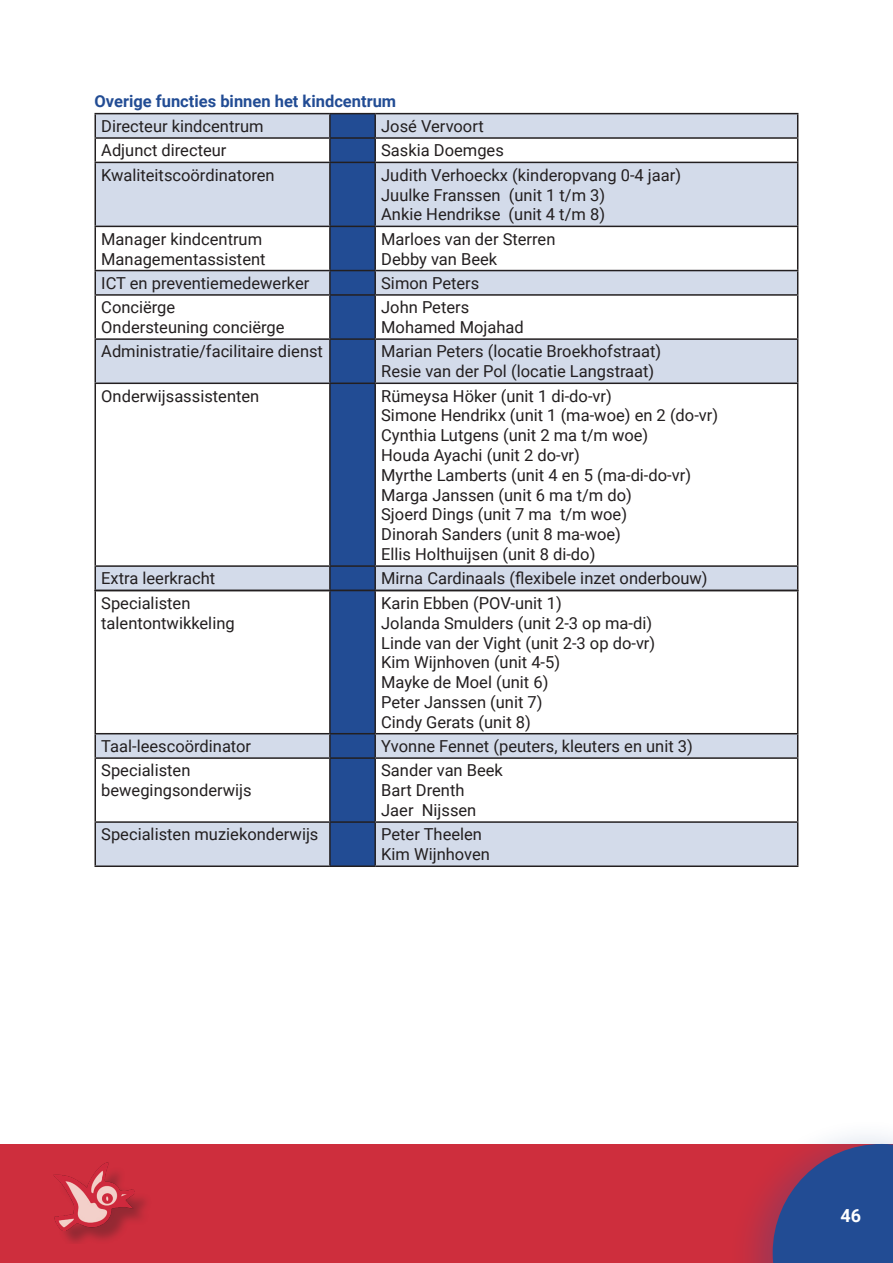
<style>
.page{position:relative;width:893px;height:1263px;background:#fff}
.page>*{position:absolute;margin:0;border:0;box-sizing:border-box;transform-origin:0 0}
.t1{font:700 18px "Roboto";color:#fff}
.t2{font:16.5px/19.8px "Roboto";color:#231f20}
.Koperwiek_subhoofdst{font:700 16.5px "Roboto";color:#224c94}
</style>
<div class="page">
<svg style="left:96px;top:114px;width:701px;height:476px"></svg>
<hr style="left:94px;top:113px;width:236px;height:1px;background:#231f20">
<hr style="left:94px;top:114px;width:2px;height:23px;background:#231f20">
<hr style="left:330px;top:113px;width:45px;height:1px;background:#231f20">
<hr style="left:329px;top:114px;width:2px;height:23px;background:#231f20">
<hr style="left:375px;top:113px;width:423px;height:1px;background:#231f20">
<hr style="left:374px;top:114px;width:2px;height:23px;background:#231f20">
<hr style="left:94px;top:137px;width:236px;height:2px;background:#231f20">
<hr style="left:94px;top:139px;width:2px;height:23px;background:#231f20">
<hr style="left:329px;top:139px;width:2px;height:23px;background:#231f20">
<hr style="left:375px;top:137px;width:423px;height:2px;background:#231f20">
<hr style="left:374px;top:139px;width:2px;height:23px;background:#231f20">
<svg style="left:797px;top:114px;width:1px;height:48px"></svg>
<hr style="left:94px;top:162px;width:236px;height:1px;background:#231f20">
<hr style="left:94px;top:163px;width:2px;height:63px;background:#231f20">
<hr style="left:329px;top:163px;width:2px;height:63px;background:#231f20">
<hr style="left:375px;top:162px;width:423px;height:1px;background:#231f20">
<hr style="left:374px;top:163px;width:2px;height:63px;background:#231f20">
<hr style="left:797px;top:163px;width:1px;height:63px;background:#231f20">
<hr style="left:94px;top:226px;width:236px;height:1px;background:#231f20">
<hr style="left:94px;top:227px;width:2px;height:43px;background:#231f20">
<hr style="left:329px;top:227px;width:2px;height:43px;background:#231f20">
<hr style="left:375px;top:226px;width:423px;height:1px;background:#231f20">
<hr style="left:374px;top:227px;width:2px;height:43px;background:#231f20">
<hr style="left:797px;top:227px;width:1px;height:43px;background:#231f20">
<hr style="left:94px;top:270px;width:236px;height:1px;background:#231f20">
<hr style="left:94px;top:271px;width:2px;height:23px;background:#231f20">
<hr style="left:329px;top:271px;width:2px;height:23px;background:#231f20">
<hr style="left:375px;top:270px;width:423px;height:1px;background:#231f20">
<hr style="left:374px;top:271px;width:2px;height:23px;background:#231f20">
<svg style="left:797px;top:271px;width:1px;height:23px"></svg>
<hr style="left:94px;top:294px;width:236px;height:2px;background:#231f20">
<hr style="left:94px;top:296px;width:2px;height:42px;background:#231f20">
<hr style="left:329px;top:296px;width:2px;height:42px;background:#231f20">
<hr style="left:375px;top:294px;width:423px;height:2px;background:#231f20">
<hr style="left:374px;top:296px;width:2px;height:42px;background:#231f20">
<hr style="left:797px;top:296px;width:1px;height:42px;background:#231f20">
<hr style="left:94px;top:338px;width:236px;height:2px;background:#231f20">
<hr style="left:94px;top:340px;width:2px;height:43px;background:#231f20">
<hr style="left:329px;top:340px;width:2px;height:43px;background:#231f20">
<hr style="left:375px;top:338px;width:423px;height:2px;background:#231f20">
<hr style="left:374px;top:340px;width:2px;height:43px;background:#231f20">
<hr style="left:797px;top:340px;width:1px;height:43px;background:#231f20">
<hr style="left:94px;top:383px;width:236px;height:1px;background:#231f20">
<hr style="left:94px;top:384px;width:2px;height:181px;background:#231f20">
<hr style="left:329px;top:384px;width:2px;height:181px;background:#231f20">
<hr style="left:375px;top:383px;width:423px;height:1px;background:#231f20">
<hr style="left:374px;top:384px;width:2px;height:181px;background:#231f20">
<hr style="left:797px;top:384px;width:1px;height:181px;background:#231f20">
<hr style="left:94px;top:565px;width:236px;height:2px;background:#231f20">
<hr style="left:94px;top:567px;width:2px;height:23px;background:#231f20">
<hr style="left:329px;top:567px;width:2px;height:23px;background:#231f20">
<hr style="left:375px;top:565px;width:423px;height:2px;background:#231f20">
<hr style="left:374px;top:567px;width:2px;height:23px;background:#231f20">
<svg style="left:797px;top:567px;width:1px;height:23px"></svg>
<svg style="left:330px;top:114px;width:45px;height:619px;background:#22498d"></svg>
<svg style="left:96px;top:734px;width:701px;height:131px;fill:#d3dbea"></svg>
<hr style="left:94px;top:590px;width:236px;height:1px;background:#231f20">
<hr style="left:94px;top:591px;width:2px;height:142px;background:#231f20">
<hr style="left:330px;top:590px;width:45px;height:1px;background:#231f20">
<hr style="left:329px;top:591px;width:2px;height:142px;background:#231f20">
<hr style="left:375px;top:590px;width:423px;height:1px;background:#231f20">
<hr style="left:374px;top:591px;width:2px;height:142px;background:#231f20">
<hr style="left:797px;top:591px;width:1px;height:142px;background:#231f20">
<hr style="left:94px;top:733px;width:236px;height:1px;background:#231f20">
<hr style="left:94px;top:734px;width:2px;height:23px;background:#231f20">
<hr style="left:330px;top:733px;width:45px;height:1px;background:#231f20">
<hr style="left:329px;top:734px;width:2px;height:23px;background:#231f20">
<hr style="left:375px;top:733px;width:423px;height:1px;background:#231f20">
<hr style="left:374px;top:734px;width:2px;height:23px;background:#231f20">
<svg style="left:797px;top:734px;width:1px;height:23px"></svg>
<hr style="left:94px;top:757px;width:236px;height:2px;background:#231f20">
<hr style="left:94px;top:759px;width:2px;height:62px;background:#231f20">
<hr style="left:330px;top:757px;width:45px;height:2px;background:#231f20">
<hr style="left:329px;top:759px;width:2px;height:62px;background:#231f20">
<hr style="left:375px;top:757px;width:423px;height:2px;background:#231f20">
<hr style="left:374px;top:759px;width:2px;height:62px;background:#231f20">
<hr style="left:797px;top:759px;width:1px;height:62px;background:#231f20">
<hr style="left:94px;top:821px;width:236px;height:2px;background:#231f20">
<hr style="left:94px;top:823px;width:2px;height:42px;background:#231f20">
<hr style="left:330px;top:821px;width:45px;height:2px;background:#231f20">
<hr style="left:329px;top:823px;width:2px;height:42px;background:#231f20">
<hr style="left:375px;top:821px;width:423px;height:2px;background:#231f20">
<hr style="left:374px;top:823px;width:2px;height:42px;background:#231f20">
<hr style="left:797px;top:823px;width:1px;height:42px;background:#231f20">
<hr style="left:94px;top:865px;width:236px;height:2px;background:#231f20">
<hr style="left:330px;top:865px;width:45px;height:2px;background:#231f20">
<hr style="left:375px;top:865px;width:423px;height:2px;background:#231f20">
<div style="left:0;top:1144px;width:893px;height:119px;background:#ce2e3d"></div>
<div style="left:728px;top:1118px;width:165px;height:145px;background:#224c94;opacity:.27"></div>
<svg style="left:773px;top:1144px;width:120px;height:119px;background:#3e4685"></svg>
<div style="left:58px;top:1165px;width:95px;height:79px;background:#231f20;opacity:.34"></div>
<img style="left:54px;top:1162px;width:81px;height:68px">
<p class="Koperwiek_subhoofdst" style="left:94px;top:89px;width:303px">Overige functies binnen het kindcentrum</p>
<p class="t2" style="left:101px;top:116px;width:164px">Directeur kindcentrum</p>
<p class="t2" style="left:381px;top:116px;width:104px">José Vervoort</p>
<p class="t2" style="left:101px;top:140px;width:127px">Adjunct directeur</p>
<p class="t2" style="left:381px;top:140px;width:124px">Saskia Doemges</p>
<p class="t2" style="left:101px;top:164px;width:175px">Kwaliteitscoördinatoren</p>
<p class="t2" style="left:381px;top:164px;width:301px">Judith Verhoeckx (kinderopvang 0-4 jaar)</p>
<p class="t2" style="left:381px;top:184px;width:226px">Juulke Franssen (unit 1 t/m 3)</p>
<p class="t2" style="left:381px;top:204px;width:225px">Ankie Hendrikse (unit 4 t/m 8)</p>
<p class="t2" style="left:101px;top:228px;width:162px">Manager kindcentrum</p>
<p class="t2" style="left:101px;top:248px;width:166px">Managementassistent</p>
<p class="t2" style="left:381px;top:228px;width:176px">Marloes van der Sterren</p>
<p class="t2" style="left:381px;top:248px;width:118px">Debby van Beek</p>
<p class="t2" style="left:101px;top:273px;width:210px">ICT en preventiemedewerker</p>
<p class="t2" style="left:381px;top:273px;width:100px">Simon Peters</p>
<p class="t2" style="left:101px;top:297px;width:76px">Conciërge</p>
<p class="t2" style="left:101px;top:317px;width:185px">Ondersteuning conciërge</p>
<p class="t2" style="left:381px;top:297px;width:90px">John Peters</p>
<p class="t2" style="left:381px;top:317px;width:144px">Mohamed Mojahad</p>
<p class="t2" style="left:101px;top:341px;width:223px">Administratie/facilitaire dienst</p>
<p class="t2" style="left:381px;top:341px;width:282px">Marian Peters (locatie Broekhofstraat)</p>
<p class="t2" style="left:381px;top:361px;width:275px">Resie van der Pol (locatie Langstraat)</p>
<p class="t2" style="left:101px;top:385px;width:160px">Onderwijsassistenten</p>
<p class="t2" style="left:381px;top:385px;width:232px">Rümeysa Höker (unit 1 di-do-vr)</p>
<p class="t2" style="left:381px;top:405px;width:338px">Simone Hendrikx (unit 1 (ma-woe) en 2 (do-vr)</p>
<p class="t2" style="left:381px;top:425px;width:269px">Cynthia Lutgens (unit 2 ma t/m woe)</p>
<p class="t2" style="left:381px;top:445px;width:200px">Houda Ayachi (unit 2 do-vr)</p>
<p class="t2" style="left:381px;top:464px;width:311px">Myrthe Lamberts (unit 4 en 5 (ma-di-do-vr)</p>
<p class="t2" style="left:381px;top:484px;width:252px">Marga Janssen (unit 6 ma t/m do)</p>
<p class="t2" style="left:381px;top:504px;width:247px">Sjoerd Dings (unit 7 ma t/m woe)</p>
<p class="t2" style="left:381px;top:524px;width:241px">Dinorah Sanders (unit 8 ma-woe)</p>
<p class="t2" style="left:381px;top:544px;width:216px">Ellis Holthuijsen (unit 8 di-do)</p>
<p class="t2" style="left:101px;top:568px;width:116px">Extra leerkracht</p>
<p class="t2" style="left:381px;top:568px;width:328px">Mirna Cardinaals (flexibele inzet onderbouw)</p>
<p class="t2" style="left:101px;top:592px;width:135px">Specialisten talentontwikkeling</p>
<p class="t2" style="left:381px;top:592px;width:182px">Karin Ebben (POV-unit 1)</p>
<p class="t2" style="left:381px;top:612px;width:272px">Jolanda Smulders (unit 2-3 op ma-di)</p>
<p class="t2" style="left:381px;top:632px;width:276px">Linde van der Vight (unit 2-3 op do-vr)</p>
<p class="t2" style="left:381px;top:652px;width:180px">Kim Wijnhoven (unit 4-5)</p>
<p class="t2" style="left:381px;top:672px;width:169px">Mayke de Moel (unit 6)</p>
<p class="t2" style="left:381px;top:691px;width:163px">Peter Janssen (unit 7)</p>
<p class="t2" style="left:381px;top:711px;width:151px">Cindy Gerats (unit 8)</p>
<p class="t2" style="left:101px;top:736px;width:151px">Taal-leescoördinator</p>
<p class="t2" style="left:381px;top:736px;width:313px">Yvonne Fennet (peuters, kleuters en unit 3)</p>
<p class="t2" style="left:101px;top:760px;width:152px">Specialisten bewegingsonderwijs</p>
<p class="t2" style="left:381px;top:760px;width:123px">Sander van Beek</p>
<p class="t2" style="left:381px;top:780px;width:85px">Bart Drenth</p>
<p class="t2" style="left:381px;top:800px;width:97px">Jaer Nijssen</p>
<p class="t2" style="left:101px;top:824px;width:219px">Specialisten muziekonderwijs</p>
<p class="t2" style="left:381px;top:824px;width:102px">Peter Theelen</p>
<p class="t2" style="left:381px;top:844px;width:110px">Kim Wijnhoven</p>
<p class="t1" style="left:840px;top:1203px;width:22px">46</p>
</div>
